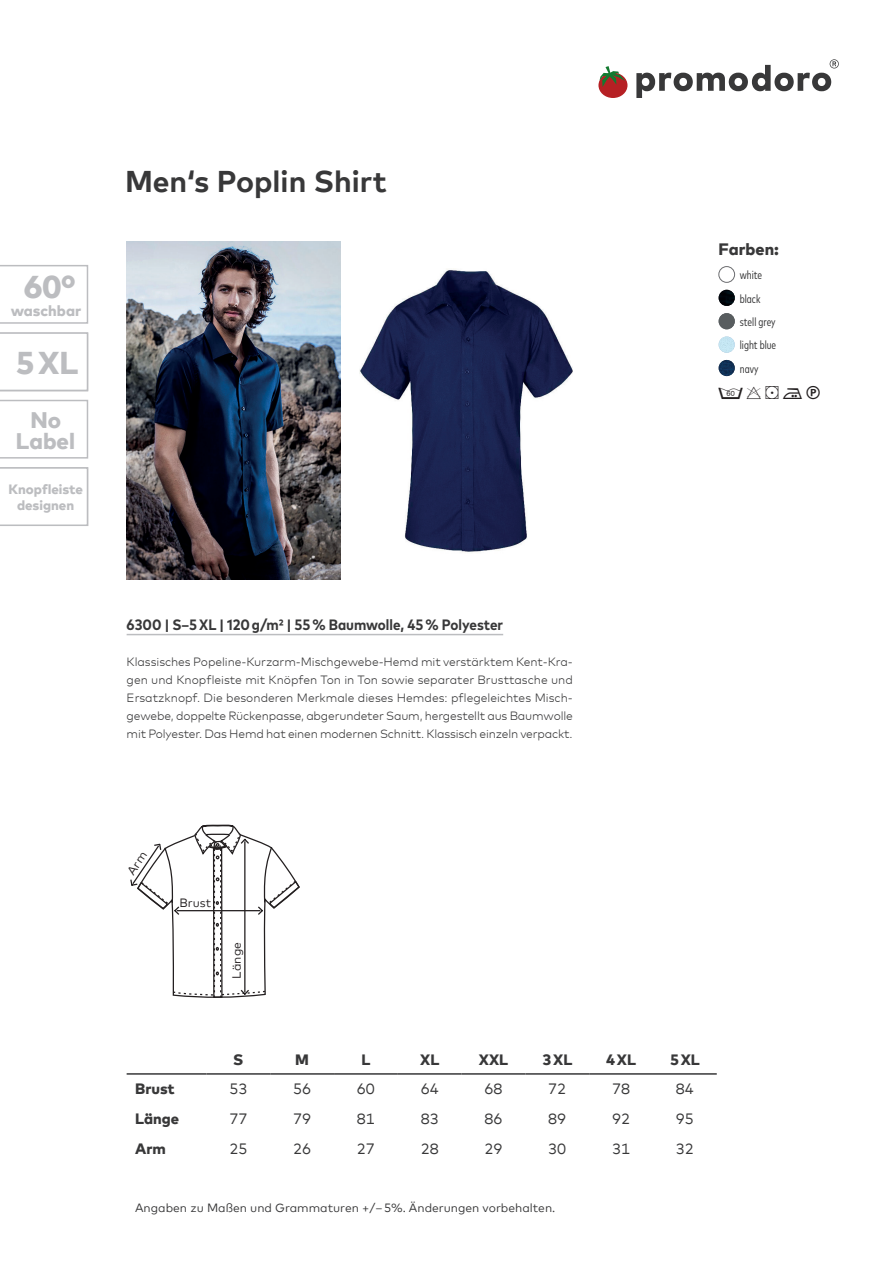
<style>
.page{position:relative;width:893px;height:1263px;background:#fff}
.page>*{position:absolute;margin:0;border:0;box-sizing:border-box;transform-origin:0 0}
.t1{font:800 31.5px "Mark Offc Pro";color:#bcbdc0}
.t2{font:700 30px "Mark Offc Pro";color:#383839}
.t3{font:800 27px "Mark Offc Pro";color:#bcbdc0}
.t4{font:800 22.5px/21px "Mark Offc Pro";color:#bcbdc0;text-align:center}
.t5{font:800 18px/21.6px "Mark Offc Pro";color:#bcbdc0}
.t6{font:18px "Mar Vo Sym";color:#231f20}
.t7{font:800 16.5px "Mark Offc Pro";color:#383839}
.t8{font:15px "Mark Offc Pro";color:#383839}
.t9{font:700 condensed 15px "Mark Pro";color:#383839}
.t10{font:800 15px "Mark Offc Pro";color:#383839}
.t11{font:800 15px "Mark Offc Pro";color:#bcbdc0}
.t12{font:800 13.5px/16.2px "Mark Offc Pro";color:#bcbdc0;text-align:center}
.t13{font:300 12px/18px "Mark Offc Pro";letter-spacing:-.015em;color:#383839;text-align:justify}
.t14{font:12px "Mark Offc Pro";color:#383839}
.t15{font:condensed 12px/23.4px "Mark Pro";color:#383839}
.t16{font:12px "Mark Offc Pro";color:#231f20}
</style>
<div class="page">
<hr style="left:127px;top:1073px;width:79px;height:2px;background:#383839">
<hr style="left:206px;top:1073px;width:64px;height:2px;background:#383839">
<hr style="left:270px;top:1073px;width:64px;height:2px;background:#383839">
<hr style="left:334px;top:1073px;width:64px;height:2px;background:#383839">
<hr style="left:398px;top:1073px;width:64px;height:2px;background:#383839">
<hr style="left:462px;top:1073px;width:63px;height:2px;background:#383839">
<hr style="left:525px;top:1073px;width:64px;height:2px;background:#383839">
<hr style="left:589px;top:1073px;width:64px;height:2px;background:#383839">
<hr style="left:653px;top:1073px;width:64px;height:2px;background:#383839">
<hr style="left:127px;top:634px;width:376px;height:1px;background:#bcbdc0">
<div style="left:719px;top:266px;width:16px;height:17px;border:1px solid #6c6d70;border-radius:50%"></div>
<img style="left:719px;top:290px;width:16px;height:16px;border-radius:8px">
<img style="left:719px;top:313px;width:16px;height:16px;border-radius:8px">
<img style="left:719px;top:337px;width:16px;height:16px;border-radius:8px">
<img style="left:719px;top:360px;width:16px;height:16px;border-radius:8px">
<svg style="left:0;top:265px;width:88px;height:59px"></svg>
<svg style="left:0;top:332px;width:88px;height:59px"></svg>
<img style="left:127px;top:242px;width:213px;height:337px">
<img style="left:359px;top:269px;width:214px;height:284px">
<div style="left:598px;top:73px;width:29px;height:25px;background:#b62024;border-radius:50%"></div>
<svg style="left:600px;top:66px;width:25px;height:21px"></svg>
<svg style="left:636px;top:59px;width:203px;height:39px"></svg>
<svg style="left:0;top:400px;width:88px;height:59px"></svg>
<svg style="left:0;top:467px;width:88px;height:59px"></svg>
<svg style="left:130px;top:824px;width:170px;height:174px"></svg>
<h1 class="t1" style="left:24px;top:262px;width:53px">60°</h1>
<p class="t11" style="left:11px;top:299px;width:72px">waschbar</p>
<h3 class="t3" style="left:18px;top:336px;width:58px">DTG</h3>
<h1 class="t1" style="left:16px;top:339px;width:64px">5 XL</h1>
<p class="t12" style="left:17px;top:366px;width:58px">geeignet</p>
<h3 class="t4" style="left:16px;top:407px;width:61px">No<br>Label</h3>
<p class="t12" style="left:9px;top:480px;width:76px">Knopfleiste designen</p>
<h3 class="t5" style="left:10px;top:474px;width:75px">placket designer</h3>
<h2 class="t2" style="left:125px;top:159px;width:263px">Men‘s Poplin Shirt</h2>
<p class="t9" style="left:127px;top:613px;width:378px">6300 | S–5 XL | 120 g/m2 | 55 % Baumwolle, 45 % Polyester</p>
<p class="t13" style="left:127px;top:652px;width:448px">Klassisches Popeline-Kurzarm-Mischgewebe-Hemd mit verstärktem Kent-Kra&shy;gen und Knopfleiste mit Knöpfen Ton in Ton sowie separater Brusttasche und Ersatzknopf. Die besonderen Merkmale dieses Hemdes: pflegeleichtes Misch&shy;gewebe, doppelte Rückenpasse, abgerundeter Saum, hergestellt aus Baumwolle mit Polyester. Das Hemd hat einen modernen Schnitt. Klassisch einzeln verpackt.</p>
<h3 class="t7" style="left:719px;top:236px;width:62px">Farben:</h3>
<p class="t15" style="left:740px;top:262px;width:38px">white black stell grey light blue navy</p>
<h3 class="t6" style="left:719px;top:382px;width:103px">ÕÌN°¬</h3>
<p class="t16" style="left:180px;top:894px;width:33px">Brust</p>
<p class="t16" style="left:228px;top:978px;width:38px;rotate:-90deg">Länge</p>
<p class="t10" style="left:233px;top:1048px;width:12px">S</p>
<p class="t10" style="left:295px;top:1048px;width:15px">M</p>
<p class="t10" style="left:362px;top:1048px;width:10px">L</p>
<p class="t10" style="left:420px;top:1048px;width:21px">XL</p>
<p class="t10" style="left:479px;top:1048px;width:31px">XXL</p>
<p class="t10" style="left:542px;top:1048px;width:31px">3 XL</p>
<p class="t10" style="left:606px;top:1048px;width:31px">4 XL</p>
<p class="t10" style="left:670px;top:1048px;width:31px">5 XL</p>
<p class="t10" style="left:135px;top:1077px;width:41px">Brust</p>
<p class="t8" style="left:229px;top:1078px;width:19px">53</p>
<p class="t8" style="left:293px;top:1078px;width:19px">56</p>
<p class="t8" style="left:357px;top:1078px;width:19px">60</p>
<p class="t8" style="left:421px;top:1078px;width:19px">64</p>
<p class="t8" style="left:484px;top:1078px;width:19px">68</p>
<p class="t8" style="left:548px;top:1078px;width:19px">72</p>
<p class="t8" style="left:612px;top:1078px;width:19px">78</p>
<p class="t8" style="left:676px;top:1078px;width:19px">84</p>
<p class="t10" style="left:135px;top:1107px;width:45px">Länge</p>
<p class="t8" style="left:229px;top:1107px;width:19px">77</p>
<p class="t8" style="left:293px;top:1107px;width:19px">79</p>
<p class="t8" style="left:357px;top:1107px;width:19px">81</p>
<p class="t8" style="left:421px;top:1107px;width:19px">83</p>
<p class="t8" style="left:484px;top:1107px;width:19px">86</p>
<p class="t8" style="left:548px;top:1107px;width:19px">89</p>
<p class="t8" style="left:612px;top:1107px;width:19px">92</p>
<p class="t8" style="left:676px;top:1107px;width:19px">95</p>
<p class="t10" style="left:135px;top:1137px;width:32px">Arm</p>
<p class="t8" style="left:229px;top:1137px;width:19px">25</p>
<p class="t8" style="left:293px;top:1137px;width:19px">26</p>
<p class="t8" style="left:357px;top:1137px;width:19px">27</p>
<p class="t8" style="left:421px;top:1137px;width:19px">28</p>
<p class="t8" style="left:484px;top:1137px;width:19px">29</p>
<p class="t8" style="left:548px;top:1137px;width:19px">30</p>
<p class="t8" style="left:612px;top:1137px;width:19px">31</p>
<p class="t8" style="left:676px;top:1137px;width:19px">32</p>
<p class="t14" style="left:135px;top:1199px;width:422px">Angaben zu Maßen und Grammaturen +/– 5%. Änderungen vorbehalten.</p>
</div>
